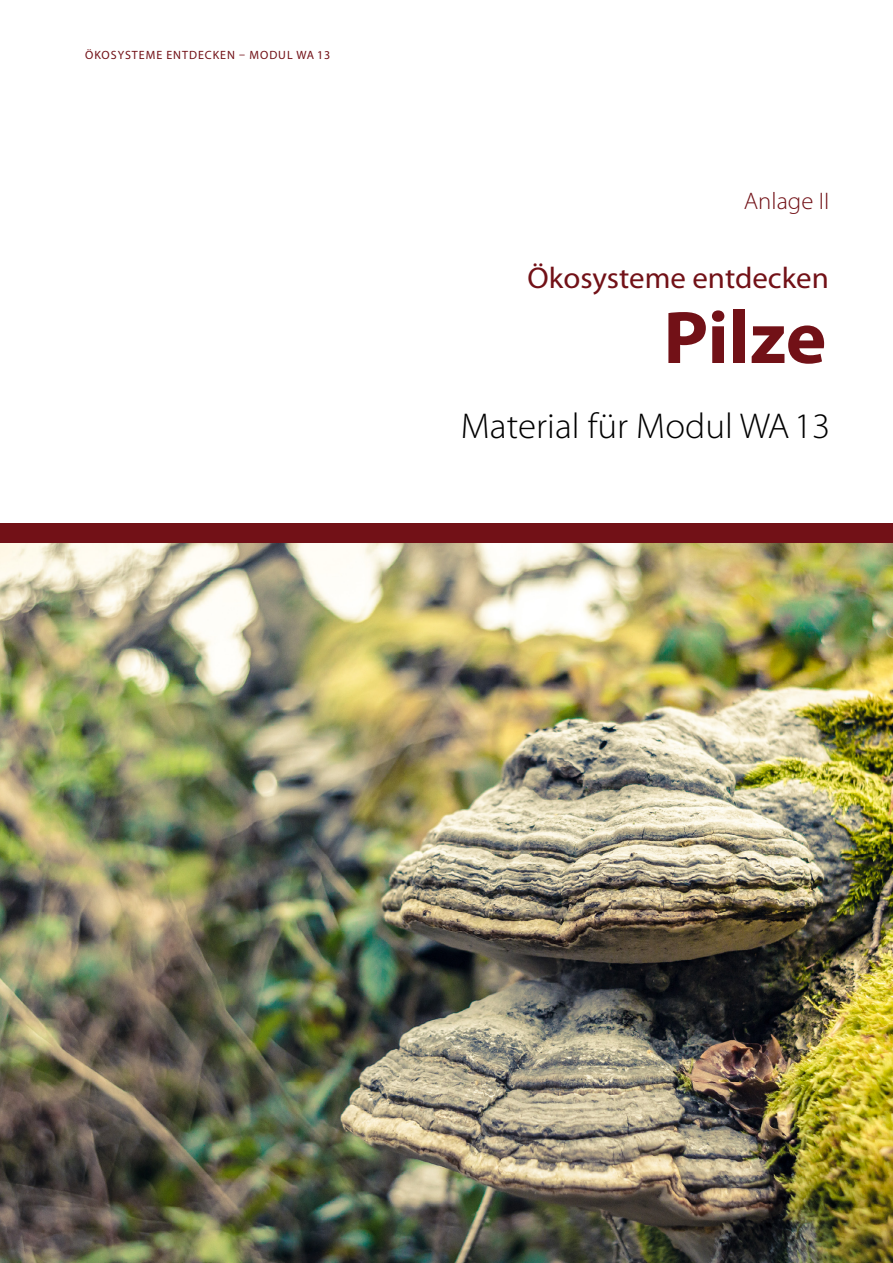
<style>
.page{position:relative;width:893px;height:1263px;background:#fff}
.page>*{position:absolute;margin:0;border:0;box-sizing:border-box;transform-origin:0 0}
.t1{font:700 75px "Myriad Pro";letter-spacing:-.005em;color:#721117}
.t2{font:300 36px "Myriad Pro";color:#000}
.t3{font:30px "Myriad Pro";color:#721117}
.t4{font:300 24px "Myriad Pro";color:#721117}
.t5{font:12px "Myriad Pro";letter-spacing:.08em;color:#721117}
</style>
<div class="page">
<img style="left:0;top:542px;width:893px;height:721px">
<div style="left:0;top:523px;width:893px;height:19px;background:#721117"></div>
<p class="t5" style="left:85px;top:47px;width:247px">ÖKOSYSTEME ENTDECKEN – MODUL WA 13</p>
<p class="t4" style="left:744px;top:187px;width:87px">Anlage II</p>
<p class="t3" style="left:528px;top:259px;width:303px">Ökosysteme entdecken</p>
<p class="t1" style="left:663px;top:289px;width:165px">Pilze</p>
<p class="t2" style="left:461px;top:404px;width:371px">Material für Modul WA13</p>
</div>
